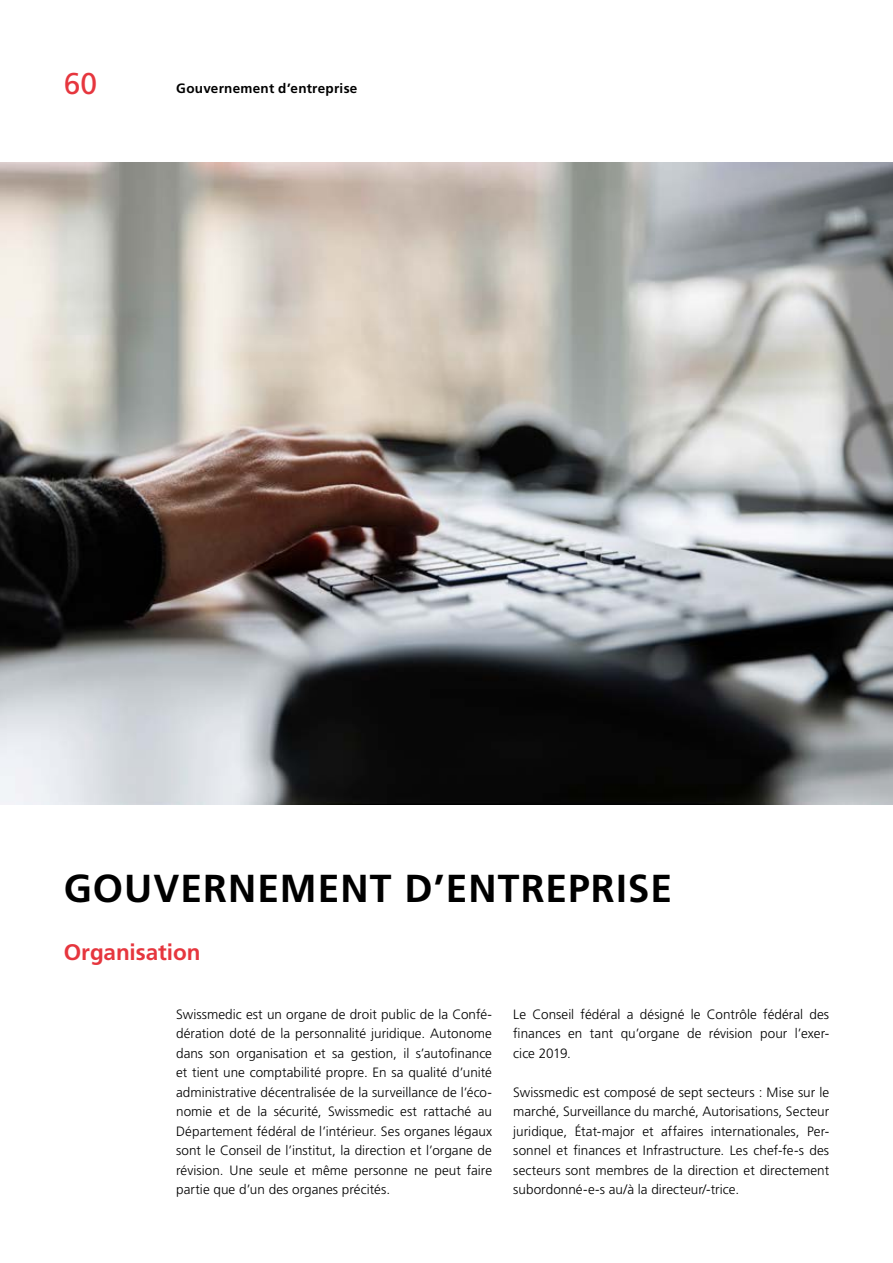
<style>
.page{position:relative;width:893px;height:1263px;background:#fff}
.page>*{position:absolute;margin:0;border:0;box-sizing:border-box;transform-origin:0 0}
.t1{font:700 39px "Frutiger LT Std";letter-spacing:.025em;color:#000}
.t2{font:30px "Frutiger LT Std";color:#e6363e}
.t3{font:700 22.5px "Frutiger LT Std";letter-spacing:-.005em;color:#e6363e}
.t4{font:300 13.5px/19.5px "Frutiger LT Std";letter-spacing:.005em;color:#000;text-align:justify}
.t5{font:700 13.5px "Frutiger LT Std";letter-spacing:.02em;color:#000}
</style>
<div class="page">
<img style="left:0;top:162px;width:893px;height:642px">
<h2 class="t2" style="left:64px;top:66px;width:35px">60</h2>
<p class="t5" style="left:176px;top:80px;width:183px">Gouvernement d’entreprise</p>
<h1 class="t1" style="left:64px;top:865px;width:610px">GOUVERNEMENT D’ENTREPRISE</h1>
<h3 class="t3" style="left:64px;top:939px;width:138px">Organisation</h3>
<p class="t4" style="left:176px;top:1005px;width:317px">Swissmedic est un organe de droit public de la Confé&shy;dération doté de la personnalité juridique. Autonome dans son organisation et sa gestion, il s’autofinance et tient une comptabilité propre. En sa qualité d’unité administrative décentralisée de la surveillance de l’éco&shy;nomie et de la sécurité, Swissmedic est rattaché au Département fédéral de l’intérieur. Ses organes légaux sont le Conseil de l’institut, la direction et l’organe de révision. Une seule et même personne ne peut faire partie que d’un des organes précités.</p>
<p class="t4" style="left:513px;top:1005px;width:317px">Le Conseil fédéral a désigné le Contrôle fédéral des finances en tant qu’organe de révision pour l’exer&shy;cice 2019.</p>
<p class="t4" style="left:513px;top:1083px;width:317px">Swissmedic est composé de sept secteurs : Mise sur le marché, Surveillance du marché, Autorisations, Secteur juridique, État-major et affaires internationales, Per&shy;sonnel et finances et Infrastructure. Les chef-fe-s des secteurs sont membres de la direction et directement subordonné-e-s au/à la directeur/-trice.</p>
</div>
